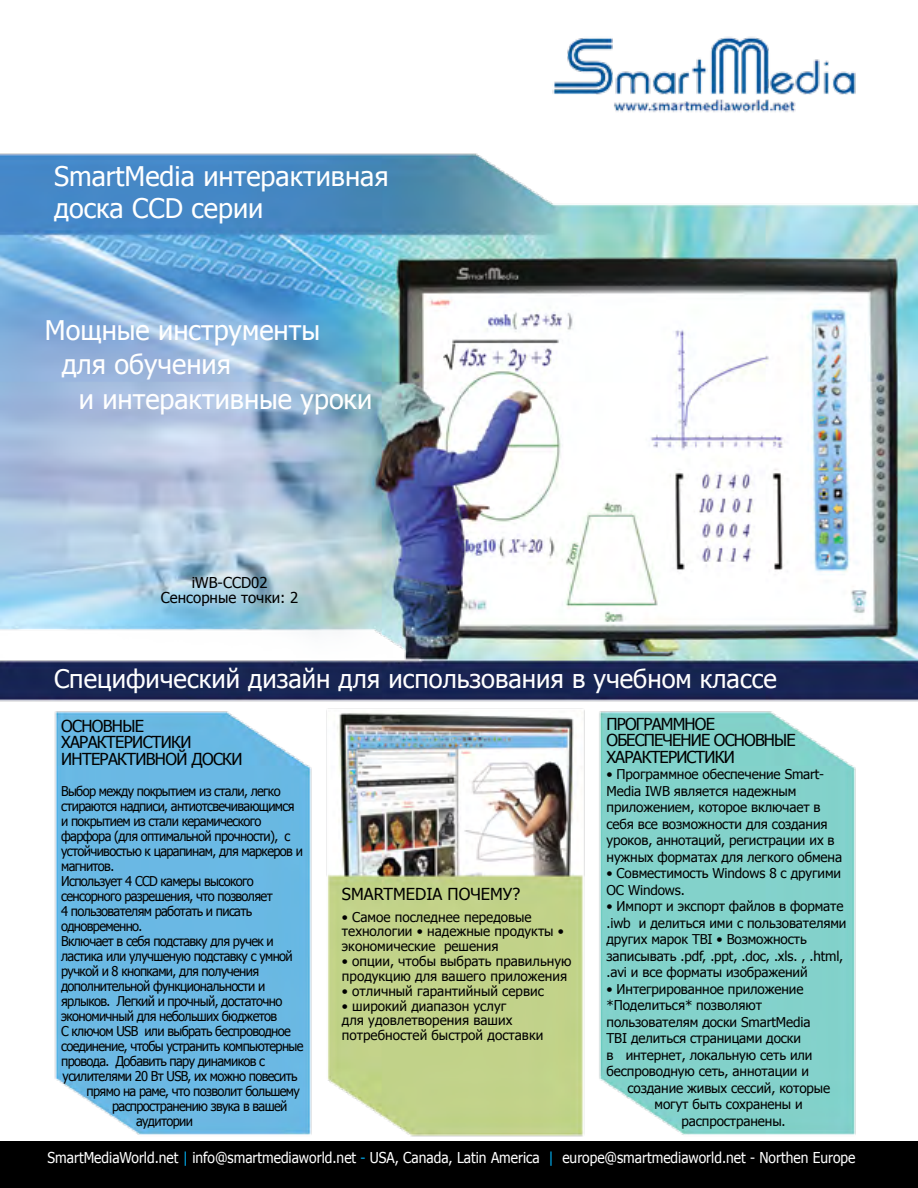
<style>
.page{position:relative;width:918px;height:1188px;background:#fff}
.page>*{position:absolute;margin:0;border:0;box-sizing:border-box;transform-origin:0 0}
.t1{font:27px/32.4px "Tahoma";color:#fff}
.t2{font:25.5px "Tahoma";color:#fff}
.t3{font:16.5px/16.5px "Tahoma";letter-spacing:-.05em;color:#000}
.t4{font:16.5px "Tahoma";color:#000}
.t5{font:15px "Tahoma";color:#fff;scale:.92 1}
.t6{font:15px/15px "Tahoma";color:#000;text-align:center}
.t7{font:13.5px/16.5px "Tahoma";letter-spacing:-.01em;color:#000}
.t8{font:13.5px "Tahoma";letter-spacing:-.05em;color:#000;scale:.95 1}
.s1{color:#00aeef}
</style>
<div class="page">
<img style="left:0;top:37px;width:918px;height:1151px">
<h1 class="t1" style="left:54px;top:158px;width:336px">SmartMedia интерактивная доска CCD серии</h1>
<h1 class="t1" style="left:62px;top:311px;width:260px;line-height:34.5px;text-indent:-17px">Мощные инструменты для обучения</h1>
<h1 class="t1" style="left:79px;top:382px;width:295px">и интерактивные уроки</h1>
<p class="t6" style="left:161px;top:575px;width:139px">iWB-CCD02<br>Сенсорные точки: 2</p>
<h2 class="t2" style="left:54px;top:662px;width:724px">Специфический дизайн для использования в учебном классе</h2>
<p class="t3" style="left:61px;top:717px;width:23px">Основные характеристики интерактивно</p>
<p class="t3" style="left:176px;top:750px;width:37px">й доски</p>
<p class="t8" style="left:61px;top:782px;width:233px">Выбор между покрытием из стали, легко</p>
<p class="t8" style="left:61px;top:797px;width:247px">стираются надписи, антиотсвечивающимся</p>
<p class="t8" style="left:61px;top:812px;width:213px">и покрытием из стали керамического</p>
<p class="t8" style="left:61px;top:827px;width:243px">фарфора (для оптимальной прочности), с</p>
<p class="t8" style="left:61px;top:842px;width:256px">устойчивостью к царапинам, для маркеров и</p>
<p class="t8" style="left:61px;top:857px;width:57px">магнитов.</p>
<p class="t8" style="left:61px;top:872px;width:204px">Использует 4 CCD камеры высокого</p>
<p class="t8" style="left:61px;top:887px;width:224px">сенсорного разрешения, что позволяет</p>
<p class="t8" style="left:61px;top:902px;width:203px">4 пользователям работать и писать</p>
<p class="t8" style="left:61px;top:917px;width:87px">одновременно.</p>
<p class="t8" style="left:61px;top:932px;width:225px">Включает в себя подставку для ручек и</p>
<p class="t8" style="left:61px;top:947px;width:245px">ластика или улучшеную подставку с умной</p>
<p class="t8" style="left:61px;top:962px;width:210px">ручкой и 8 кнопками, для получения</p>
<p class="t8" style="left:61px;top:977px;width:217px">дополнительной функциональности и</p>
<p class="t8" style="left:61px;top:992px;width:234px">ярлыков. Легкий и прочный, достаточно</p>
<p class="t8" style="left:61px;top:1007px;width:229px">экономичный для небольших бюджетов</p>
<p class="t8" style="left:61px;top:1022px;width:243px">С ключом USB или выбрать беспроводное</p>
<p class="t8" style="left:61px;top:1037px;width:257px">соединение, чтобы устранить компьютерные</p>
<p class="t8" style="left:61px;top:1052px;width:216px">провода. Добавить пару динамиков с</p>
<p class="t8" style="left:63px;top:1067px;width:249px">усилителями 20 Вт USB, их можно повесить</p>
<p class="t8" style="left:87px;top:1082px;width:226px">прямо на раме, что позволит большему</p>
<p class="t8" style="left:112px;top:1097px;width:186px">распространению звука в вашей</p>
<p class="t8" style="left:136px;top:1112px;width:61px">аудитории</p>
<p class="t4" style="left:342px;top:883px;width:180px">SmartMedia ПОЧЕМУ?</p>
<p class="t7" style="left:342px;top:909px;width:224px;line-height:14.9px">• Самое последнее передовые технологии • надежные продукты • экономические решения</p>
<p class="t7" style="left:342px;top:953px;width:231px;line-height:14.9px">• опции, чтобы выбрать правильную продукцию для вашего приложения</p>
<p class="t7" style="left:342px;top:982px;width:204px">• отличный гарантийный сервис</p>
<p class="t7" style="left:342px;top:998px;width:203px;line-height:14.9px">• широкий диапазон услуг<br>для удовлетворения ваших потребностей быстрой доставки</p>
<p class="t3" style="left:607px;top:715px;width:191px">ПРОГРАММНОЕ<br>ОБЕСПЕЧЕНИЕ ОСНОВНЫЕ<br>ХАРАКТЕРИСТИКИ</p>
<p class="t7" style="left:607px;top:765px;width:237px">• Программное обеспечение Smart-Media IWB является надежным приложением, которое включает в себя все возможности для создания уроков, аннотаций, регистрации их в нужных форматах для легкого обмена</p>
<p class="t7" style="left:607px;top:864px;width:236px">• Совместимость Windows 8 с другими<br>ОС Windows.</p>
<p class="t7" style="left:607px;top:897px;width:241px">• Импорт и экспорт файлов в формате .iwb и делиться ими с пользователями других марок TBI • Возможность записывать .pdf, .ppt, .doc, .xls. , .html, .avi и все форматы изображений</p>
<p class="t7" style="left:607px;top:980px;width:198px">• Интегрированное приложение</p>
<p class="t7" style="left:607px;top:996px;width:157px">*Поделиться* позволяют</p>
<p class="t7" style="left:607px;top:1013px;width:205px">пользователям доски SmartMedia</p>
<p class="t7" style="left:607px;top:1029px;width:196px">TBI делиться страницами доски</p>
<p class="t7" style="left:607px;top:1046px;width:207px">в интернет, локальную сеть или</p>
<p class="t7" style="left:607px;top:1062px;width:204px">беспроводную сеть, аннотации и</p>
<p class="t7" style="left:628px;top:1079px;width:204px">создание живых сессий, которые</p>
<p class="t7" style="left:655px;top:1095px;width:150px">могут быть сохранены и</p>
<p class="t7" style="left:682px;top:1112px;width:106px">распространены.</p>
<p class="t5" style="left:48px;top:1148px;width:880px">SmartMediaWorld.net <span class="s1">|</span> info@smartmediaworld.net <span class="s1">-</span> USA, Canada, Latin America <span class="s1">|</span> europe@smartmediaworld.net - Northen Europe</p>
</div>
